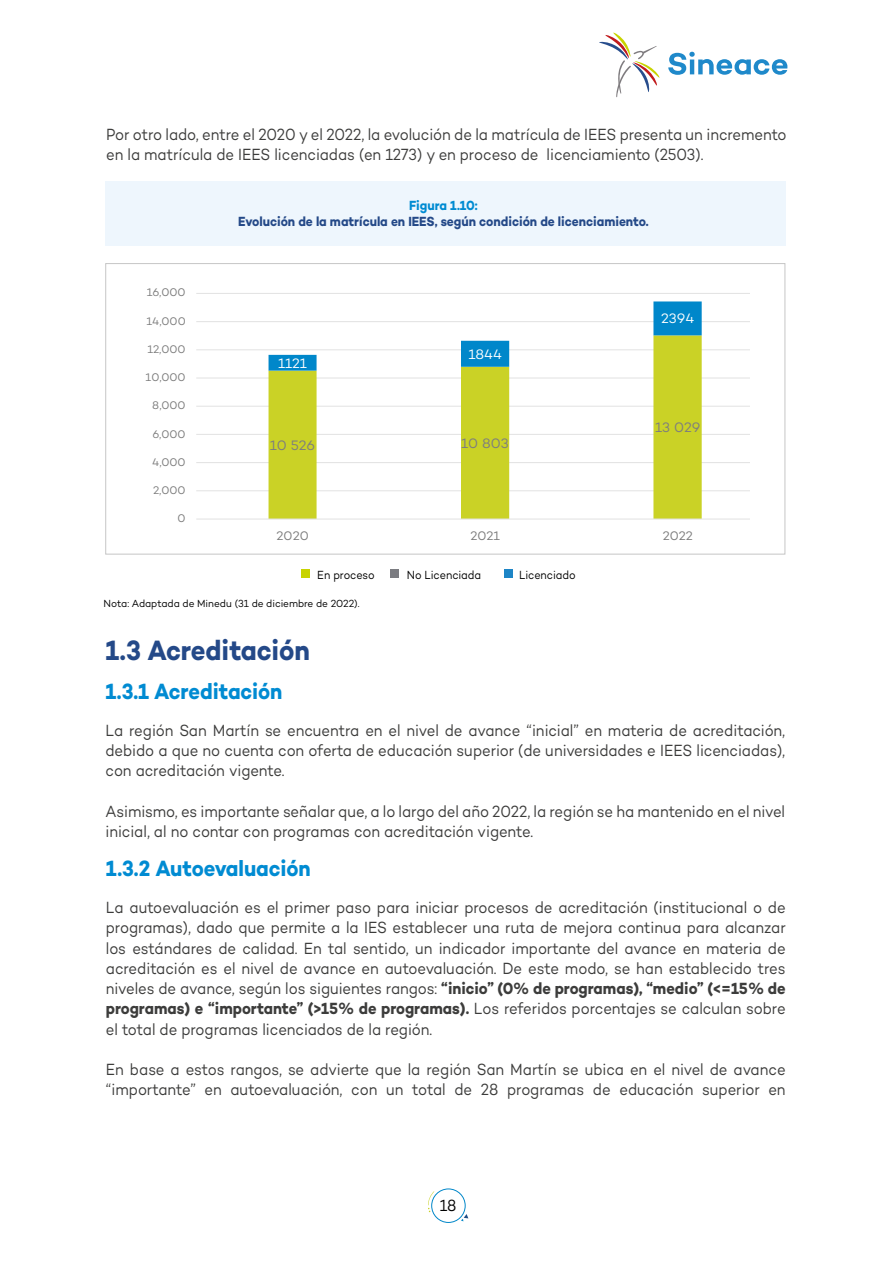
<style>
.page{position:relative;width:893px;height:1263px;background:#fff}
.page>*{position:absolute;margin:0;border:0;box-sizing:border-box;transform-origin:0 0}
.t1{font:700 28.5px "Campton";letter-spacing:-.005em;color:#244988;scale:.9 1}
.t2{font:700 22.5px "Campton";letter-spacing:-.005em;color:#008bd2;scale:.9 1}
.t3{font:16.5px/20.2px "Campton";letter-spacing:-.005em;color:#3c3c3b;scale:.9 1}
.t4{font:16.5px "Campton";color:#000;scale:.9 1}
.t5{font:13.95px "Campton";color:#7c7c80}
.t6{font:13.95px "Campton";letter-spacing:-.005em;color:#fff}
.t7{font:700 13.5px "Campton";letter-spacing:-.005em;color:#244988;scale:.9 1}
.t8{font:700 13.5px "Campton";color:#008bd2;scale:.9 1}
.t9{font:12.6px "Campton";color:#7b7b7b}
.t10{font:12px "Campton";letter-spacing:-.005em;color:#000;scale:.9 1}
.t11{font:11.25px "Campton";color:#7b7b7b}
.t12{font:10.5px "Campton";letter-spacing:-.005em;color:#000;scale:.95 1}
.s1{font-weight:700}
</style>
<div class="page">
<svg style="left:668px;top:52px;width:119px;height:23px"></svg>
<svg style="left:599px;top:32px;width:61px;height:65px"></svg>
<div style="left:431px;top:1188px;width:35px;height:35px;border:1px solid #0087c9;border-radius:50%"></div>
<svg style="left:461px;top:1214px;width:7px;height:7px"></svg>
<svg style="left:428px;top:1191px;width:6px;height:21px"></svg>
<div style="left:105px;top:181px;width:680px;height:65px;background:#eef6fd"></div>
<svg style="left:196px;top:293px;width:553px;height:227px"></svg>
<div style="left:301px;top:570px;width:9px;height:8px;background:#c8d300"></div>
<div style="left:390px;top:570px;width:9px;height:8px;background:#7b7c81"></div>
<div style="left:504px;top:570px;width:9px;height:8px;background:#1d85c6"></div>
<p class="t3" style="left:106px;top:124px;width:757px">Por otro lado, entre el 2020 y el 2022, la evolución de la matrícula de IEES presenta un incremento en la matrícula de IEES licenciadas (en 1273) y en proceso de licenciamiento (2503).</p>
<p class="t8" style="left:409px;top:197px;width:78px">Figura 1.10:</p>
<p class="t7" style="left:238px;top:213px;width:458px">Evolución de la matrícula en IEES, según condición de licenciamiento.</p>
<p class="t11" style="left:147px;top:286px;width:40px">16,000</p>
<p class="t11" style="left:146px;top:314px;width:41px">14,000</p>
<p class="t11" style="left:147px;top:342px;width:40px">12,000</p>
<p class="t11" style="left:146px;top:370px;width:42px">10,000</p>
<p class="t11" style="left:152px;top:398px;width:35px">8,000</p>
<p class="t11" style="left:152px;top:427px;width:35px">6,000</p>
<p class="t11" style="left:152px;top:455px;width:35px">4,000</p>
<p class="t11" style="left:153px;top:483px;width:34px">2,000</p>
<p class="t11" style="left:178px;top:511px;width:10px">0</p>
<p class="t6" style="left:278px;top:354px;width:30px">1121</p>
<p class="t6" style="left:468px;top:345px;width:35px">1844</p>
<p class="t5" style="left:270px;top:436px;width:47px">10 526</p>
<p class="t5" style="left:461px;top:434px;width:49px">10 803</p>
<p class="t6" style="left:661px;top:310px;width:35px">2394</p>
<p class="t5" style="left:655px;top:419px;width:47px">13 029</p>
<p class="t9" style="left:277px;top:528px;width:34px">2020</p>
<p class="t9" style="left:470px;top:528px;width:31px">2021</p>
<p class="t9" style="left:663px;top:528px;width:32px">2022</p>
<p class="t10" style="left:317px;top:567px;width:65px">En proceso</p>
<p class="t10" style="left:407px;top:567px;width:84px">No Licenciada</p>
<p class="t10" style="left:519px;top:567px;width:64px">Licenciado</p>
<p class="t12" style="left:104px;top:597px;width:271px">Nota: Adaptada de Minedu (31 de diciembre de 2022).</p>
<h1 class="t1" style="left:105px;top:632px;width:229px">1.3 Acreditación</h1>
<h2 class="t2" style="left:106px;top:677px;width:198px">1.3.1 Acreditación</h2>
<p class="t3" style="left:105px;top:720px;width:757px;text-align:justify">La región San Martín se encuentra en el nivel de avance “inicial” en materia de acreditación, debido a que no cuenta con oferta de educación superior (de universidades e IEES licenciadas), con acreditación vigente.</p>
<p class="t3" style="left:105px;top:801px;width:757px">Asimismo, es importante señalar que, a lo largo del año 2022, la región se ha mantenido en el nivel inicial, al no contar con programas con acreditación vigente.</p>
<h2 class="t2" style="left:106px;top:854px;width:229px">1.3.2 Autoevaluación</h2>
<p class="t3" style="left:106px;top:897px;width:757px;text-align:justify">La autoevaluación es el primer paso para iniciar procesos de acreditación (institucional o de programas), dado que permite a la IES establecer una ruta de mejora continua para alcanzar los estándares de calidad. En tal sentido, un indicador importante del avance en materia de acreditación es el nivel de avance en autoevaluación. De este modo, se han establecido tres niveles de avance, según los siguientes rangos: <span class="s1">“inicio” (0% de programas), “medio” (&lt;=15% de programas) e “importante” (&gt;15% de programas).</span> Los referidos porcentajes se calculan sobre el total de programas licenciados de la región.</p>
<p class="t3" style="left:106px;top:1059px;width:757px">En base a estos rangos, se advierte que la región San Martín se ubica en el nivel de avance “importante” en autoevaluación, con un total de 28 programas de educación superior en</p>
<p class="t4" style="left:440px;top:1195px;width:20px">18</p>
</div>
